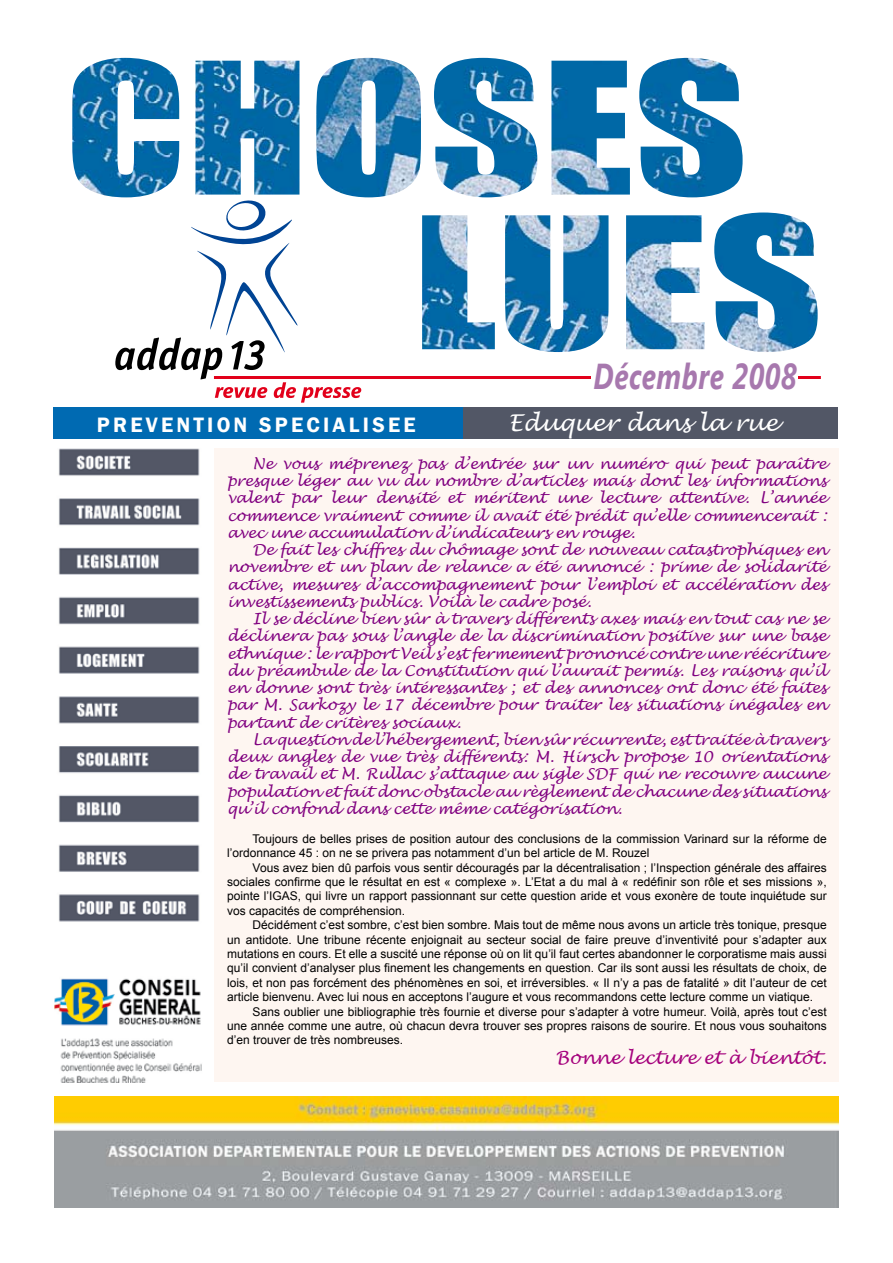
<style>
.page{position:relative;width:893px;height:1263px;background:#fff}
.page>*{position:absolute;margin:0;border:0;box-sizing:border-box;transform-origin:0 0}
.t1{font:italic 700 36px "Segoe UI";letter-spacing:.025em;color:#a778ae;scale:.75 1}
.t2{font:italic 23.1px "Lucida Handwriting";color:#fff}
.t3{font:600 21.45px "Franklin Gothic";letter-spacing:.15em;color:#fff}
.t4{font:italic 18px "Lucida Handwriting";color:#a5027d}
.t5{font:italic 15px/17.2px "Lucida Handwriting";color:#800080;text-align:justify}
.t6{font:12px/14.4px "Arial";color:#000;text-align:justify}
</style>
<div class="page">
<img style="left:54px;top:1097px;width:785px;height:110px">
<img style="left:54px;top:448px;width:148px;height:635px">
<div style="left:214px;top:448px;width:625px;height:633px;background:#fef6f1"></div>
<div style="left:53px;top:407px;width:410px;height:32px;background:#006ab2"></div>
<div style="left:463px;top:407px;width:375px;height:32px;background:#525766"></div>
<img style="left:72px;top:57px;width:746px;height:334px">
<hr style="left:214px;top:376px;width:607px;height:3px;background:#e2001a">
<svg style="left:115px;top:199px;width:246px;height:204px"></svg>
<div style="left:591px;top:365px;width:207px;height:27px;background:#fff"></div>
<h1 class="t1" style="left:593px;top:351px;width:273px">Décembre 2008</h1>
<h3 class="t3" style="left:97px;top:411px;width:320px">PREVENTION SPECIALISEE</h3>
<h2 class="t2" style="left:509px;top:409px;width:271px">Eduquer dans la rue</h2>
<p class="t5" style="left:227px;top:455px;width:601px;text-indent:26px">Ne vous méprenez pas d’entrée sur un numéro qui peut paraître presque léger au vu du nombre d’articles mais dont les informations valent par leur densité et méritent une lecture attentive. L’année commence vraiment comme il avait été prédit qu’elle commencerait : avec une accumulation d’indicateurs en rouge.</p>
<p class="t5" style="left:227px;top:542px;width:601px;text-indent:26px">De fait les chiffres du chômage sont de nouveau catastrophiques en novembre et un plan de relance a été annoncé : prime de solidarité active, mesures d’accompagnement pour l’emploi et accélération des investissements publics. Voilà le cadre posé.</p>
<p class="t5" style="left:227px;top:611px;width:601px;text-indent:26px">Il se décline bien sûr à travers différents axes mais en tout cas ne se déclinera pas sous l’angle de la discrimination positive sur une base ethnique : le rapport Veil s’est fermement prononcé contre une réécriture du préambule de la Constitution qui l’aurait permis. Les raisons qu’il en donne sont très intéressantes ; et des annonces ont donc été faites par M. Sarkozy le 17 décembre pour traiter les situations inégales en partant de critères sociaux.</p>
<p class="t5" style="left:227px;top:731px;width:601px;text-indent:26px">La question de l’hébergement, bien sûr récurrente, est traitée à travers deux angles de vue très différents: M. Hirsch propose 10 orientations de travail et M. Rullac s’attaque au sigle SDF qui ne recouvre aucune population et fait donc obstacle au règlement de chacune des situations qu’il confond dans cette même catégorisation.</p>
<p class="t6" style="left:227px;top:831px;width:601px;text-indent:26px">Toujours de belles prises de position autour des conclusions de la commission Varinard sur la réforme de l’ordonnance 45 : on ne se privera pas notamment d’un bel article de M. Rouzel</p>
<p class="t6" style="left:227px;top:860px;width:601px;text-indent:26px">Vous avez bien dû parfois vous sentir découragés par la décentralisation ; l’Inspection générale des affaires sociales confirme que le résultat en est « complexe ». L’Etat a du mal à « redéfinir son rôle et ses missions », pointe l’IGAS, qui livre un rapport passionnant sur cette question aride et vous exonère de toute inquiétude sur vos capacités de compréhension.</p>
<p class="t6" style="left:227px;top:918px;width:601px;text-indent:26px">Décidément c’est sombre, c’est bien sombre. Mais tout de même nous avons un article très tonique, presque un antidote. Une tribune récente enjoignait au secteur social de faire preuve d’inventivité pour s’adapter aux mutations en cours. Et elle a suscité une réponse où on lit qu’il faut certes abandonner le corporatisme mais aussi qu’il convient d’analyser plus finement les changements en question. Car ils sont aussi les résultats de choix, de lois, et non pas forcément des phénomènes en soi, et irréversibles. « Il n’y a pas de fatalité » dit l’auteur de cet article bienvenu. Avec lui nous en acceptons l’augure et vous recommandons cette lecture comme un viatique.</p>
<p class="t6" style="left:227px;top:1004px;width:601px;text-indent:26px">Sans oublier une bibliographie très fournie et diverse pour s’adapter à votre humeur. Voilà, après tout c’est une année comme une autre, où chacun devra trouver ses propres raisons de sourire. Et nous vous souhaitons d’en trouver de très nombreuses.</p>
<h3 class="t4" style="left:555px;top:1046px;width:273px">Bonne lecture et à bientôt.</h3>
</div>
